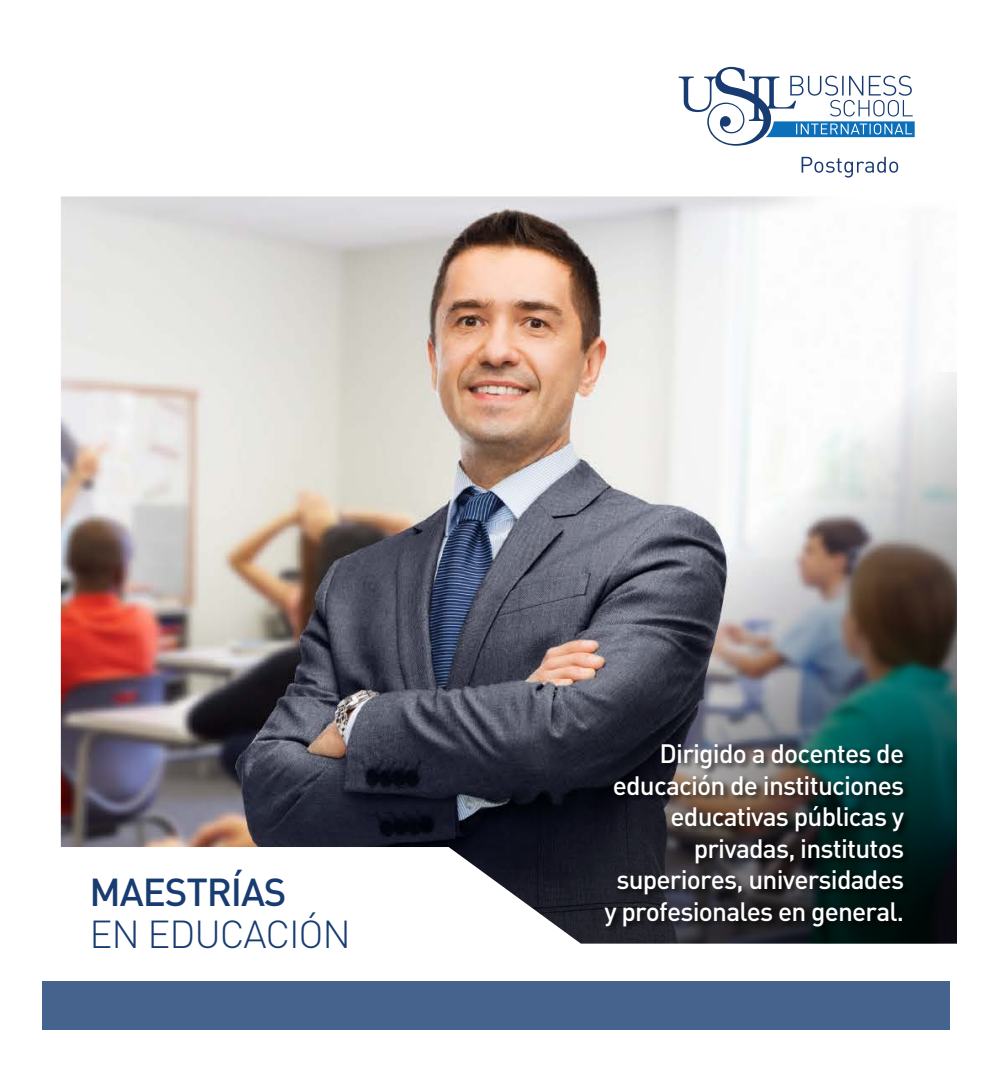
<style>
.page{position:relative;width:993px;height:1092px;background:#fff}
.page>*{position:absolute;margin:0;border:0;box-sizing:border-box;transform-origin:0 0}
.t1{font:300 38.5px "DIN Pro";letter-spacing:-.03em;color:#183c71}
.t2{font:500 38.5px "DIN Pro";letter-spacing:-.03em;color:#183c71}
.t3{font:500 26.25px/31.5px "DIN Pro";letter-spacing:-.03em;color:#fff;text-align:right}
</style>
<div class="page">
<img style="left:61px;top:196px;width:858px;height:651px">
<img style="left:419px;top:372px;width:537px;height:571px">
<img style="left:595px;top:736px;width:324px;height:208px">
<div style="left:43px;top:981px;width:907px;height:48px;background:#46638d"></div>
<svg style="left:678px;top:67px;width:236px;height:79px"></svg>
<svg style="left:801px;top:157px;width:96px;height:21px"></svg>
<h1 class="t2" style="left:90px;top:865px;width:198px">MAESTRÍAS</h1>
<h1 class="t1" style="left:90px;top:907px;width:263px">EN EDUCACIÓN</h1>
<p class="t3" style="left:604px;top:736px;width:301px">Dirigido a docentes de educación de instituciones educativas públicas y privadas, institutos superiores, universidades y profesionales en general.</p>
</div>
